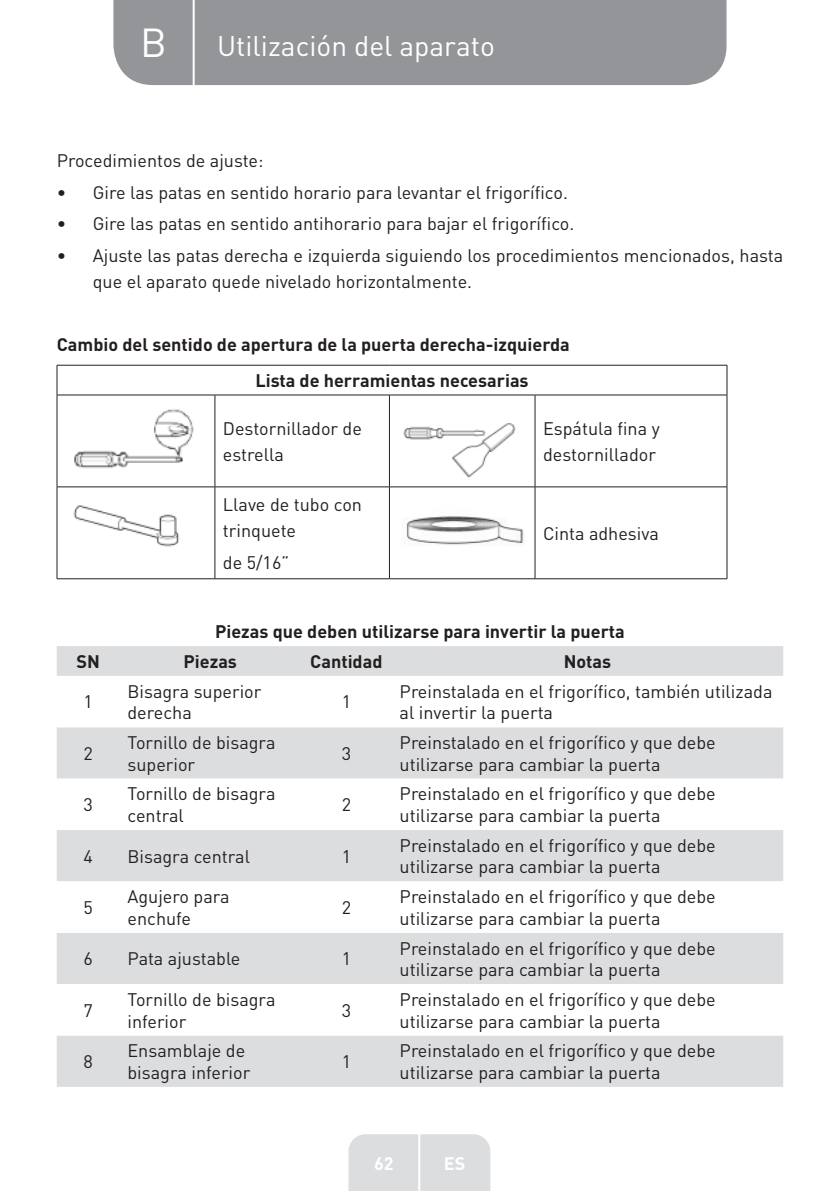
<style>
.page{position:relative;width:840px;height:1191px;background:#fff}
.page>*{position:absolute;margin:0;border:0;box-sizing:border-box;transform-origin:0 0}
.t1{font:40px "DIN Pro";color:#fff}
.t2{font:28px "DIN Pro";color:#fff}
.t3{font:18px/21.6px "DIN Pro";color:#231f20}
.t4{font:700 18px/35.6px "DIN Pro";color:#231f20}
.t5{font:700 18px "DIN Pro";color:#fff}
</style>
<div class="page">
<div style="left:113px;top:0;width:613px;height:85px;background:#939598"></div>
<div style="left:348px;top:1134px;width:142px;height:57px;background:#dcdddf"></div>
<hr style="left:418px;top:1111px;width:2px;height:80px;background:#fff">
<hr style="left:192px;top:0;width:2px;height:88px;background:#fff">
<hr style="left:57px;top:365px;width:158px;height:1px;background:#231f20">
<hr style="left:57px;top:365px;width:1px;height:30px;background:#231f20">
<hr style="left:215px;top:365px;width:174px;height:1px;background:#231f20">
<hr style="left:389px;top:365px;width:145px;height:1px;background:#231f20">
<hr style="left:534px;top:365px;width:192px;height:1px;background:#231f20">
<hr style="left:726px;top:365px;width:1px;height:30px;background:#231f20">
<hr style="left:57px;top:395px;width:158px;height:1px;background:#231f20">
<hr style="left:57px;top:395px;width:1px;height:91px;background:#231f20">
<hr style="left:215px;top:395px;width:174px;height:1px;background:#231f20">
<hr style="left:214px;top:395px;width:1px;height:91px;background:#231f20">
<hr style="left:389px;top:395px;width:145px;height:1px;background:#231f20">
<hr style="left:389px;top:395px;width:1px;height:91px;background:#231f20">
<hr style="left:534px;top:395px;width:192px;height:1px;background:#231f20">
<hr style="left:534px;top:395px;width:1px;height:91px;background:#231f20">
<hr style="left:726px;top:395px;width:1px;height:91px;background:#231f20">
<hr style="left:57px;top:486px;width:158px;height:1px;background:#231f20">
<hr style="left:57px;top:487px;width:1px;height:91px;background:#231f20">
<hr style="left:215px;top:486px;width:174px;height:1px;background:#231f20">
<hr style="left:214px;top:487px;width:1px;height:91px;background:#231f20">
<hr style="left:389px;top:486px;width:145px;height:1px;background:#231f20">
<hr style="left:389px;top:487px;width:1px;height:91px;background:#231f20">
<hr style="left:534px;top:486px;width:192px;height:1px;background:#231f20">
<hr style="left:534px;top:487px;width:1px;height:91px;background:#231f20">
<hr style="left:726px;top:487px;width:1px;height:91px;background:#231f20">
<hr style="left:57px;top:578px;width:158px;height:1px;background:#231f20">
<hr style="left:215px;top:578px;width:174px;height:1px;background:#231f20">
<hr style="left:389px;top:578px;width:145px;height:1px;background:#231f20">
<hr style="left:534px;top:578px;width:192px;height:1px;background:#231f20">
<img style="left:74px;top:409px;width:120px;height:60px">
<img style="left:403px;top:423px;width:113px;height:55px">
<img style="left:73px;top:505px;width:106px;height:42px">
<img style="left:405px;top:516px;width:119px;height:29px">
<div style="left:57px;top:646px;width:725px;height:440px;background:#dcdddf"></div>
<svg style="left:57px;top:676px;width:725px;height:359px"></svg>
<h1 class="t1" style="left:140px;top:15px;width:28px">B</h1>
<h2 class="t2" style="left:217px;top:27px;width:279px">Utilización del aparato</h2>
<p class="t3" style="left:57px;top:149px;width:208px">Procedimientos de ajuste:</p>
<p class="t3" style="left:57px;top:180px;width:512px">• Gire las patas en sentido horario para levantar el frigorífico.</p>
<p class="t3" style="left:57px;top:212px;width:518px">• Gire las patas en sentido antihorario para bajar el frigorífico.</p>
<p class="t3" style="left:93px;top:242px;width:691px;line-height:26px;text-indent:-36px">• Ajuste las patas derecha e izquierda siguiendo los procedimientos mencionados, hasta que el aparato quede nivelado horizontalmente.</p>
<p class="t4" style="left:255px;top:326px;width:316px;text-indent:-198px">Cambio del sentido de apertura de la puerta derecha-izquierda<br>Lista de herramientas necesarias</p>
<p class="t3" style="left:223px;top:414px;width:140px;line-height:26px">Destornillador de estrella</p>
<p class="t3" style="left:542px;top:414px;width:118px;line-height:26px">Espátula fina y destornillador</p>
<p class="t3" style="left:223px;top:490px;width:140px;line-height:26px">Llave de tubo con trinquete</p>
<p class="t3" style="left:223px;top:550px;width:68px">de 5/16”</p>
<p class="t3" style="left:542px;top:521px;width:117px">Cinta adhesiva</p>
<p class="t4" style="left:215px;top:613px;width:411px">Piezas que deben utilizarse para invertir la puerta</p>
<p class="t4" style="left:76px;top:643px;width:25px">SN</p>
<p class="t4" style="left:183px;top:643px;width:55px">Piezas</p>
<p class="t4" style="left:310px;top:643px;width:74px">Cantidad</p>
<p class="t4" style="left:563px;top:643px;width:49px">Notas</p>
<p class="t3" style="left:83px;top:690px;width:11px">1</p>
<p class="t3" style="left:127px;top:679px;width:135px">Bisagra superior derecha</p>
<p class="t3" style="left:341px;top:690px;width:11px">1</p>
<p class="t3" style="left:399px;top:679px;width:374px">Preinstalada en el frigorífico, también utilizada al invertir la puerta</p>
<p class="t3" style="left:83px;top:742px;width:11px">2</p>
<p class="t3" style="left:127px;top:731px;width:149px">Tornillo de bisagra superior</p>
<p class="t3" style="left:341px;top:742px;width:11px">3</p>
<p class="t3" style="left:399px;top:731px;width:317px">Preinstalado en el frigorífico y que debe utilizarse para cambiar la puerta</p>
<p class="t3" style="left:83px;top:793px;width:11px">3</p>
<p class="t3" style="left:127px;top:782px;width:149px">Tornillo de bisagra central</p>
<p class="t3" style="left:341px;top:793px;width:11px">2</p>
<p class="t3" style="left:399px;top:782px;width:317px">Preinstalado en el frigorífico y que debe utilizarse para cambiar la puerta</p>
<p class="t3" style="left:83px;top:844px;width:11px">4</p>
<p class="t3" style="left:127px;top:844px;width:124px">Bisagra central</p>
<p class="t3" style="left:341px;top:844px;width:11px">1</p>
<p class="t3" style="left:399px;top:833px;width:317px">Preinstalado en el frigorífico y que debe utilizarse para cambiar la puerta</p>
<p class="t3" style="left:83px;top:896px;width:11px">5</p>
<p class="t3" style="left:127px;top:885px;width:104px">Agujero para enchufe</p>
<p class="t3" style="left:341px;top:896px;width:11px">2</p>
<p class="t3" style="left:399px;top:885px;width:317px">Preinstalado en el frigorífico y que debe utilizarse para cambiar la puerta</p>
<p class="t3" style="left:83px;top:947px;width:11px">6</p>
<p class="t3" style="left:127px;top:947px;width:114px">Pata ajustable</p>
<p class="t3" style="left:341px;top:947px;width:11px">1</p>
<p class="t3" style="left:399px;top:936px;width:317px">Preinstalado en el frigorífico y que debe utilizarse para cambiar la puerta</p>
<p class="t3" style="left:83px;top:998px;width:11px">7</p>
<p class="t3" style="left:127px;top:988px;width:149px">Tornillo de bisagra inferior</p>
<p class="t3" style="left:341px;top:998px;width:11px">3</p>
<p class="t3" style="left:399px;top:988px;width:317px">Preinstalado en el frigorífico y que debe utilizarse para cambiar la puerta</p>
<p class="t3" style="left:83px;top:1050px;width:11px">8</p>
<p class="t3" style="left:127px;top:1039px;width:124px">Ensamblaje de bisagra inferior</p>
<p class="t3" style="left:341px;top:1050px;width:11px">1</p>
<p class="t3" style="left:399px;top:1039px;width:317px">Preinstalado en el frigorífico y que debe utilizarse para cambiar la puerta</p>
<p class="t5" style="left:374px;top:1150px;width:21px">62</p>
<p class="t5" style="left:443px;top:1150px;width:23px">ES</p>
</div>
